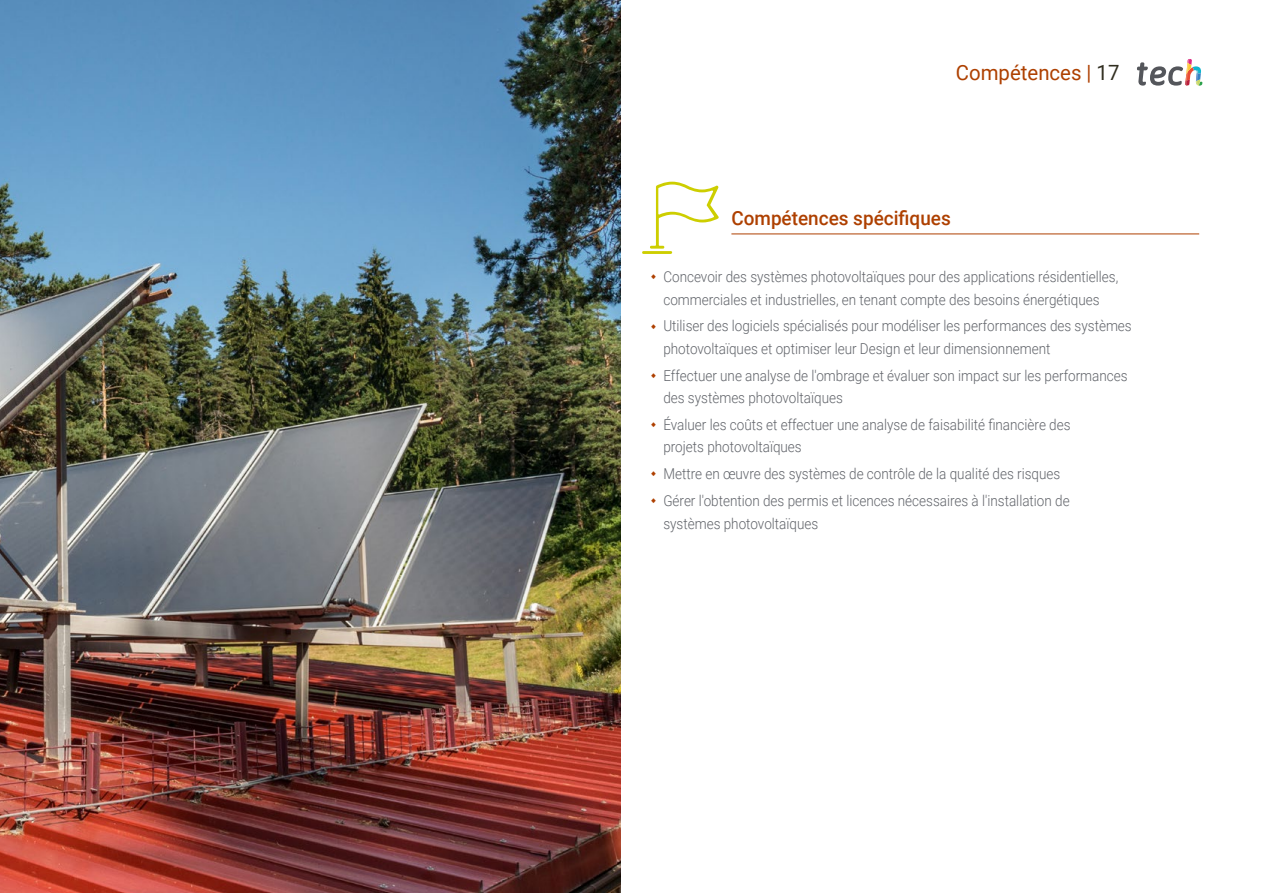
<style>
.page{position:relative;width:1263px;height:893px;background:#fff}
.page>*{position:absolute;margin:0;border:0;box-sizing:border-box;transform-origin:0 0}
.t1{font:21px "Roboto";color:#ae4000}
.t2{font:500 19.5px "Roboto";color:#ae4000}
.t3{font:300 15px/22.5px "Roboto";color:#61646a;scale:.9 1}
.s1{color:#312e20}
</style>
<div class="page">
<img style="left:0;top:0;width:621px;height:893px">
<hr style="left:731px;top:234px;width:468px;height:1px;background:#ae4000">
<hr style="left:642px;top:251px;width:30px;height:3px;background:#cdce00">
<svg style="left:650px;top:182px;width:69px;height:67px"></svg>
<svg style="left:1137px;top:59px;width:65px;height:27px"></svg>
<h1 class="t1" style="left:956px;top:57px;width:165px">Compétences | <span class="s1">17</span></h1>
<h2 class="t2" style="left:731px;top:205px;width:221px">Compétences spécifiques</h2>
<p class="t3" style="left:663px;top:265px;width:507px">Concevoir des systèmes photovoltaïques pour des applications résidentielles, commerciales et industrielles, en tenant compte des besoins énergétiques</p>
<p class="t3" style="left:663px;top:314px;width:522px">Utiliser des logiciels spécialisés pour modéliser les performances des systèmes photovoltaïques et optimiser leur Design et leur dimensionnement</p>
<p class="t3" style="left:663px;top:364px;width:517px">Effectuer une analyse de l'ombrage et évaluer son impact sur les performances des systèmes photovoltaïques</p>
<p class="t3" style="left:663px;top:413px;width:454px">Évaluer les coûts et effectuer une analyse de faisabilité financière des projets photovoltaïques</p>
<p class="t3" style="left:663px;top:460px;width:453px;line-height:26.7px">Mettre en œuvre des systèmes de contrôle de la qualité des risques<br>Gérer l'obtention des permis et licences nécessaires à l'installation de</p>
<p class="t3" style="left:663px;top:511px;width:174px">systèmes photovoltaïques</p>
</div>
